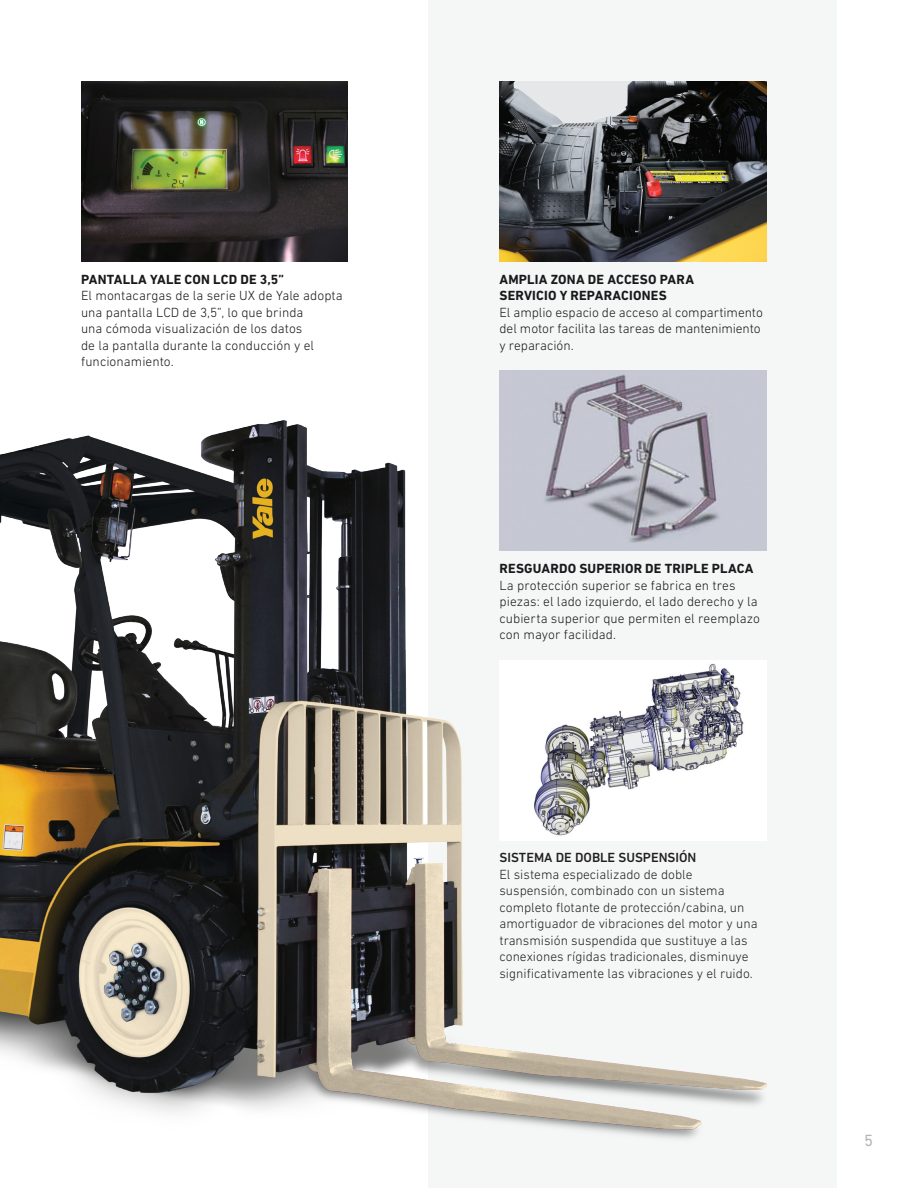
<style>
.page{position:relative;width:918px;height:1188px;background:#fff}
.page>*{position:absolute;margin:0;border:0;box-sizing:border-box;transform-origin:0 0}
.t1{font:16.5px "DIN Next LT Pro";color:#b4b5b8}
.Paragraph_text{font:300 13.5px/16.5px "DIN Next LT Pro";letter-spacing:.005em;color:#18191b}
.t2{font:300 13.5px/16.5px "DIN Next LT Pro";color:#231f20}
.FEATURE_HEADER_SMALLER{font:700 13.5px/16.5px "DIN Next LT Pro";letter-spacing:.015em;color:#18191b}
.t3{font:500 13.5px "DIN Next LT Pro";color:#231f20}
</style>
<div class="page">
<div style="left:429px;top:0;width:408px;height:1188px;background:#f5f7f7"></div>
<img style="left:0;top:258px;width:767px;height:881px">
<img style="left:500px;top:370px;width:266px;height:181px">
<img style="left:500px;top:81px;width:266px;height:180px">
<img style="left:81px;top:81px;width:267px;height:180px">
<img style="left:500px;top:660px;width:266px;height:180px">
<p class="FEATURE_HEADER_SMALLER" style="left:81px;top:271px;width:205px">PANTALLA YALE CON LCD DE 3,5”</p>
<p class="Paragraph_text" style="left:81px;top:287px;width:263px">El montacargas de la serie UX de Yale adopta una pantalla LCD de 3,5”, lo que brinda<br>una cómoda visualización de los datos<br>de la pantalla durante la conducción y el funcionamiento.</p>
<p class="FEATURE_HEADER_SMALLER" style="left:500px;top:271px;width:196px">AMPLIA ZONA DE ACCESO PARA<br>SERVICIO Y REPARACIONES</p>
<p class="Paragraph_text" style="left:500px;top:304px;width:265px">El amplio espacio de acceso al compartimento del motor facilita las tareas de mantenimiento y reparación.</p>
<p class="FEATURE_HEADER_SMALLER" style="left:500px;top:560px;width:256px">RESGUARDO SUPERIOR DE TRIPLE PLACA</p>
<p class="Paragraph_text" style="left:500px;top:577px;width:262px">La protección superior se fabrica en tres piezas: el lado izquierdo, el lado derecho y la cubierta superior que permiten el reemplazo con mayor facilidad.</p>
<p class="t3" style="left:499px;top:850px;width:199px">SISTEMA DE DOBLE SUSPENSIÓN</p>
<p class="t2" style="left:499px;top:866px;width:260px">El sistema especializado de doble suspensión, combinado con un sistema completo flotante de protección/cabina, un amortiguador de vibraciones del motor y una transmisión suspendida que sustituye a las conexiones rígidas tradicionales, disminuye significativamente las vibraciones y el ruido.</p>
<p class="t1" style="left:864px;top:1131px;width:10px">5</p>
</div>
